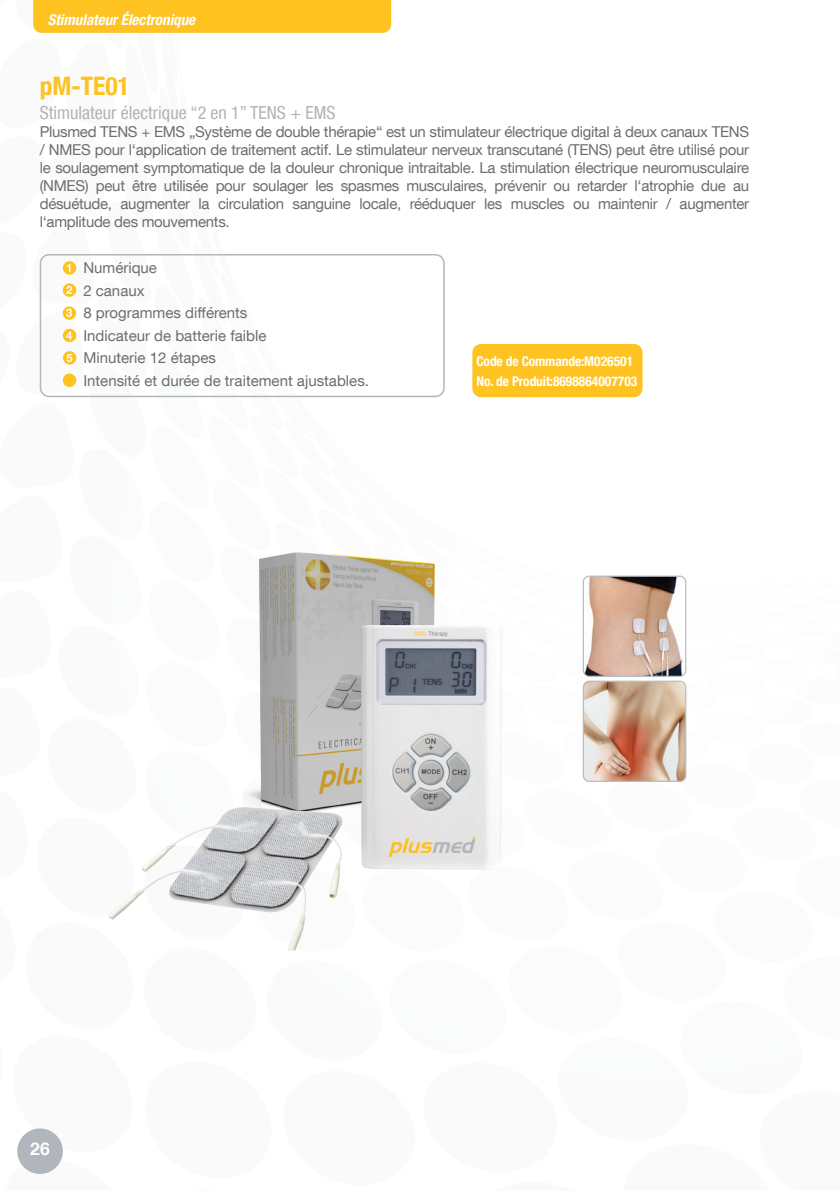
<style>
.page{position:relative;width:840px;height:1191px;background:#fff}
.page>*{position:absolute;margin:0;border:0;box-sizing:border-box;transform-origin:0 0}
.t1{font:700 condensed 25.6px "Helvetica Neue LT Com";color:#fec221}
.t2{font:condensed 18px "Helvetica Neue LT Com";color:#b2b3b7}
.t3{font:700 17.6px "Helvetica Neue LT Com";color:#fff}
.t4{font:15px/18px "Helvetica Neue LT Com";color:#6c6d70;text-align:justify}
.t5{font:italic 700 condensed 15px "Helvetica Neue LT Com";color:#fff}
.t6{font:700 condensed 13.6px/19.4px "Helvetica Neue LT Com";letter-spacing:-.01em;color:#fff}
</style>
<div class="page">
<div style="left:17px;top:1128px;width:46px;height:46px;background:#b0b6bb;border-radius:50%"></div>
<div style="left:33px;top:0;width:358px;height:33px;background:#fec221"></div>
<svg style="left:63px;top:261px;width:13px;height:14px"></svg>
<div style="left:63px;top:283px;width:13px;height:14px;background:#fec221;border-radius:50%"></div>
<div style="left:63px;top:306px;width:13px;height:14px;background:#fec221;border-radius:50%"></div>
<svg style="left:63px;top:329px;width:13px;height:13px"></svg>
<svg style="left:67px;top:264px;width:3px;height:8px"></svg>
<svg style="left:66px;top:286px;width:6px;height:8px"></svg>
<svg style="left:66px;top:309px;width:6px;height:8px"></svg>
<svg style="left:66px;top:331px;width:6px;height:8px"></svg>
<div style="left:40px;top:254px;width:404px;height:143px;border:2px solid #b2b7bb;border-radius:9px"></div>
<div style="left:472px;top:344px;width:170px;height:53px;background:#fec221;border-radius:9px"></div>
<div style="left:63px;top:351px;width:13px;height:13px;background:#fec221;border-radius:50%"></div>
<div style="left:63px;top:373px;width:13px;height:14px;background:#fec221;border-radius:50%"></div>
<svg style="left:66px;top:354px;width:6px;height:8px"></svg>
<img style="left:584px;top:577px;width:100px;height:98px">
<div style="left:582px;top:575px;width:104px;height:102px;border:1px solid #b6bcc0;border-radius:6px"></div>
<img style="left:584px;top:682px;width:100px;height:98px">
<div style="left:582px;top:680px;width:104px;height:102px;border:1px solid #b6bcc0;border-radius:6px"></div>
<img style="left:242px;top:552px;width:261px;height:352px">
<img style="left:360px;top:625px;width:142px;height:244px">
<img style="left:108px;top:816px;width:196px;height:134px">
<p class="t5" style="left:48px;top:11px;width:149px">Stimulateur Électronique</p>
<h1 class="t1" style="left:40px;top:70px;width:92px">pM-TE01</h1>
<p class="t2" style="left:40px;top:102px;width:297px">Stimulateur électrique “2 en 1” TENS + EMS</p>
<p class="t4" style="left:40px;top:123px;width:710px">Plusmed TENS + EMS „Système de double thérapie“ est un stimulateur électrique digital à deux canaux TENS / NMES pour l‘application de traitement actif. Le stimulateur nerveux transcutané (TENS) peut être utilisé pour le soulagement symptomatique de la douleur chronique intraitable. La stimulation électrique neuromusculaire (NMES) peut être utilisée pour soulager les spasmes musculaires, prévenir ou retarder l‘atrophie due au désuétude, augmenter la circulation sanguine locale, rééduquer les muscles ou maintenir / augmenter l‘amplitude des mouvements.</p>
<p class="t4" style="left:83px;top:256px;width:287px;line-height:22.4px;text-align:left">Numérique<br>2 canaux<br>8 programmes différents<br>Indicateur de batterie faible<br>Minuterie 12 étapes<br>Intensité et durée de traitement ajustables.</p>
<p class="t6" style="left:476px;top:352px;width:162px">Code de Commande:M026501<br>No. de Produit:8698864007703</p>
<p class="t3" style="left:30px;top:1137px;width:21px">26</p>
</div>
